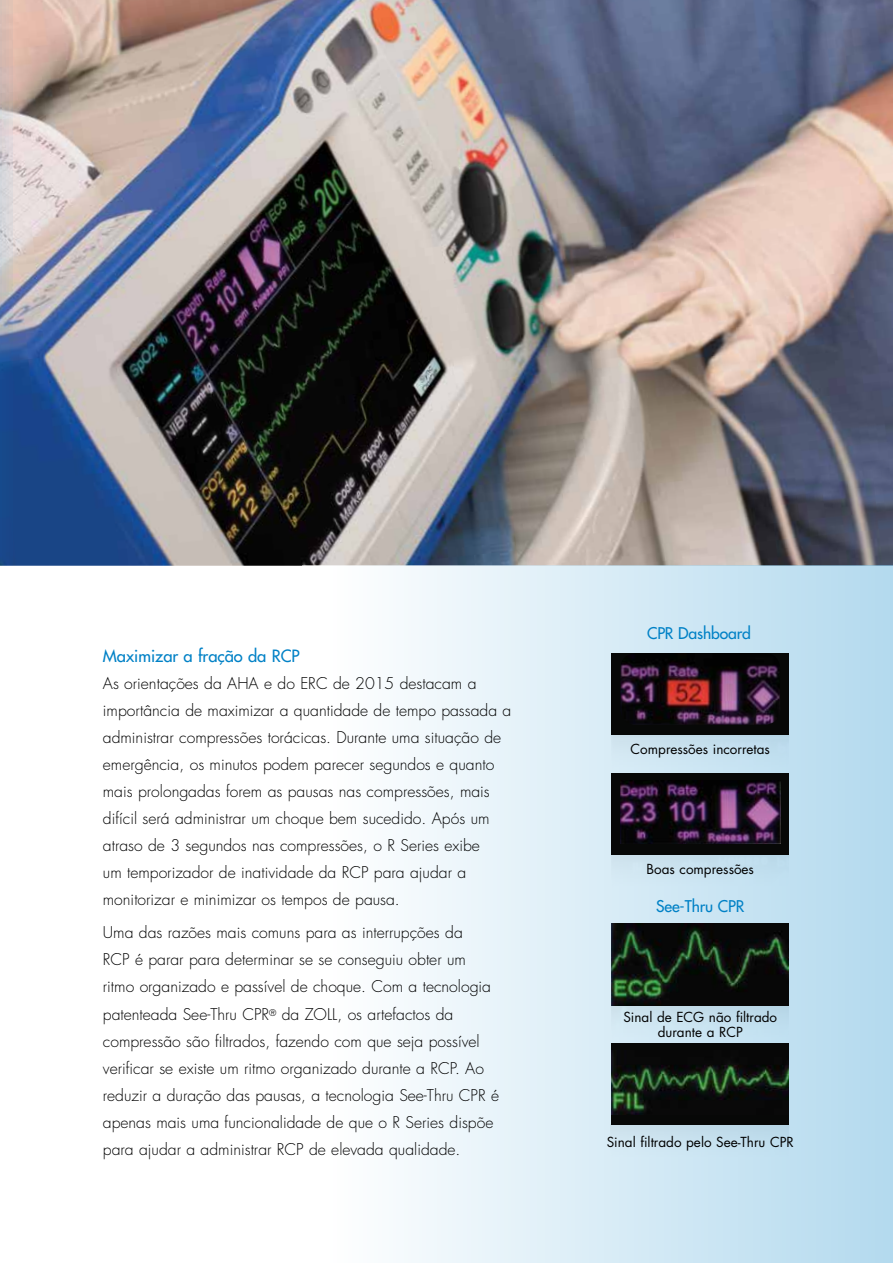
<style>
.page{position:relative;width:893px;height:1263px;background:#fff}
.page>*{position:absolute;margin:0;border:0;box-sizing:border-box;transform-origin:0 0}
.t1{font:16.5px "Futura";color:#0081c6}
.t2{font:300 15.75px/27px "Futura Std";color:#000}
.t3{font:15.75px "Futura";letter-spacing:-.01em;color:#0081c6}
.t4{font:13.5px/15px "Futura Std";color:#000;text-align:center}
</style>
<div class="page">
<img style="left:13px;top:0;width:880px;height:566px">
<div style="left:303px;top:566px;width:590px;height:697px;background:linear-gradient(to right,#fff,#b1d7eb)"></div>
<svg style="left:0;top:0;width:13px;height:566px;background:#8491ad"></svg>
<div style="left:612px;top:653px;width:177px;height:81px;background:#070807"></div>
<div style="left:612px;top:773px;width:177px;height:81px;background:#070807"></div>
<img style="left:620px;top:664px;width:160px;height:61px">
<img style="left:620px;top:782px;width:160px;height:61px">
<svg style="left:612px;top:924px;width:177px;height:81px;background:#0f1a10"></svg>
<div style="left:612px;top:1044px;width:177px;height:81px;background:#070807"></div>
<img style="left:612px;top:1050px;width:177px;height:64px">
<p class="t1" style="left:103px;top:645px;width:198px">Maximizar a fração da RCP</p>
<p class="t2" style="left:103px;top:670px;width:410px">As orientações da AHA e do ERC de 2015 destacam a importância de maximizar a quantidade de tempo passada a administrar compressões torácicas. Durante uma situação de emergência, os minutos podem parecer segundos e quanto mais prolongadas forem as pausas nas compressões, mais difícil será administrar um choque bem sucedido. Após um atraso de 3 segundos nas compressões, o R Series exibe<br>um temporizador de inatividade da RCP para ajudar a monitorizar e minimizar os tempos de pausa.</p>
<p class="t2" style="left:103px;top:920px;width:398px">Uma das razões mais comuns para as interrupções da<br>RCP é parar para determinar se se conseguiu obter um ritmo organizado e passível de choque. Com a tecnologia patenteada See-Thru CPR<sup>®</sup> da ZOLL, os artefactos da compressão são filtrados, fazendo com que seja possível verificar se existe um ritmo organizado durante a RCP. Ao reduzir a duração das pausas, a tecnologia See-Thru CPR é apenas mais uma funcionalidade de que o R Series dispõe para ajudar a administrar RCP de elevada qualidade.</p>
<p class="t3" style="left:647px;top:622px;width:105px">CPR Dashboard</p>
<p class="t4" style="left:631px;top:742px;width:141px">Compressões incorretas</p>
<p class="t4" style="left:647px;top:862px;width:109px">Boas compressões</p>
<p class="t3" style="left:656px;top:896px;width:90px">See-Thru CPR</p>
<p class="t4" style="left:623px;top:1010px;width:155px">Sinal de ECG não filtrado durante a RCP</p>
<p class="t4" style="left:607px;top:1134px;width:189px">Sinal filtrado pelo See-Thru CPR</p>
</div>
